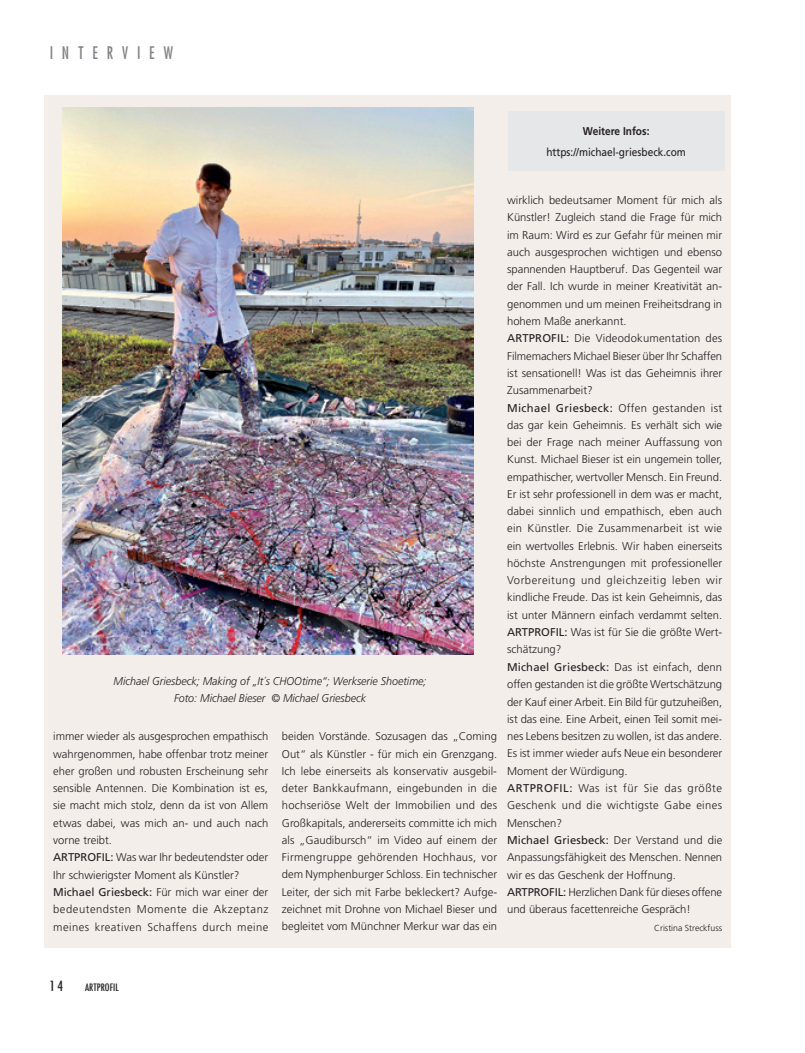
<style>
.page{position:relative;width:805px;height:1053px;background:#fff}
.page>*{position:absolute;margin:0;border:0;box-sizing:border-box;transform-origin:0 0}
.t1{font:condensed 16.88px "Futura";letter-spacing:.575em;color:#808285;scale:.92 1}
.t2{font:500 condensed 13.75px "Futura";color:#231f20}
.t3{font:300 11.25px/17.2px "Frutiger";color:#231f20}
.t4{font:italic 300 11.25px/17.5px "Frutiger";color:#231f20;text-align:center;scale:.95 1}
.t5{font:11.25px "Frutiger";color:#231f20;scale:.9 1}
.t6{font:700 11.25px "Frutiger";color:#231f20;scale:.9 1}
.t7{font:500 condensed 10px "Futura";color:#231f20}
.t8{font:300 8.75px "Frutiger";color:#231f20}
.s1{font-weight:400}
</style>
<div class="page">
<div style="left:44px;top:95px;width:686px;height:852px;background:#f3eeea"></div>
<div style="left:507px;top:111px;width:217px;height:60px;background:#e6e7e9"></div>
<img style="left:63px;top:107px;width:410px;height:548px">
<h1 class="t1" style="left:50px;top:43px;width:136px">INTERVIEW</h1>
<p class="t6" style="left:582px;top:124px;width:75px">Weitere Infos:</p>
<p class="t5" style="left:546px;top:146px;width:157px">https://michael-griesbeck.com</p>
<p class="t4" style="left:114px;top:672px;width:331px">Michael Griesbeck; Making of „It´s CHOOtime“; Werkserie Shoetime;<br>Foto: Michael Bieser © Michael Griesbeck</p>
<p class="t3" style="left:53px;top:727px;width:217px">immer wieder als ausgesprochen empathisch wahrgenommen, habe offenbar trotz meiner eher großen und robusten Erscheinung sehr sensible Antennen. Die Kombination ist es, sie macht mich stolz, denn da ist von Allem etwas dabei, was mich an- und auch nach vorne treibt.<br><span class="s1">ARTPROFIL:</span> Was war Ihr bedeutendster oder Ihr schwierigster Moment als Künstler?<br><span class="s1">Michael Griesbeck:</span> Für mich war einer der bedeutendsten Momente die Akzeptanz meines kreativen Schaffens durch meine</p>
<p class="t3" style="left:282px;top:727px;width:217px;text-align:justify">beiden Vorstände. Sozusagen das „Coming Out“ als Künstler - für mich ein Grenzgang.<br>Ich lebe einerseits als konservativ ausgebil&shy;deter Bankkaufmann, eingebunden in die hochseriöse Welt der Immobilien und des Großkapitals, andererseits committe ich mich als „Gaudibursch“ im Video auf einem der Firmengruppe gehörenden Hochhaus, vor dem Nymphenburger Schloss. Ein technischer Leiter, der sich mit Farbe bekleckert? Aufge&shy;zeichnet mit Drohne von Michael Bieser und begleitet vom Münchner Merkur war das ein</p>
<p class="t3" style="left:507px;top:191px;width:217px">wirklich bedeutsamer Moment für mich als Künstler! Zugleich stand die Frage für mich im Raum: Wird es zur Gefahr für meinen mir auch ausgesprochen wichtigen und ebenso spannenden Hauptberuf. Das Gegenteil war der Fall. Ich wurde in meiner Kreativität an&shy;genommen und um meinen Freiheitsdrang in hohem Maße anerkannt.<br><span class="s1">ARTPROFIL:</span> Die Videodokumentation des Filmemachers Michael Bieser über Ihr Schaffen ist sensationell! Was ist das Geheimnis ihrer Zusammenarbeit?<br><span class="s1">Michael Griesbeck:</span> Offen gestanden ist das gar kein Geheimnis. Es verhält sich wie bei der Frage nach meiner Auffassung von Kunst. Michael Bieser ist ein ungemein toller, empathischer, wertvoller Mensch. Ein Freund.<br>Er ist sehr professionell in dem was er macht, dabei sinnlich und empathisch, eben auch ein Künstler. Die Zusammenarbeit ist wie ein wertvolles Erlebnis. Wir haben einerseits höchste Anstrengungen mit professioneller Vorbereitung und gleichzeitig leben wir kindliche Freude. Das ist kein Geheimnis, das ist unter Männern einfach verdammt selten.<br><span class="s1">ARTPROFIL:</span> Was ist für Sie die größte Wert&shy;schätzung?<br><span class="s1">Michael Griesbeck:</span> Das ist einfach, denn offen gestanden ist die größte Wertschätzung der Kauf einer Arbeit. Ein Bild für gutzuheißen, ist das eine. Eine Arbeit, einen Teil somit mei&shy;nes Lebens besitzen zu wollen, ist das andere.<br>Es ist immer wieder aufs Neue ein besonderer Moment der Würdigung.<br><span class="s1">ARTPROFIL:</span> Was ist für Sie das größte Geschenk und die wichtigste Gabe eines Menschen?<br><span class="s1">Michael Griesbeck:</span> Der Verstand und die Anpassungsfähigkeit des Menschen. Nennen wir es das Geschenk der Hoffnung.<br><span class="s1">ARTPROFIL:</span> Herzlichen Dank für dieses offene und überaus facettenreiche Gespräch!</p>
<p class="t8" style="left:654px;top:922px;width:69px">Cristina Streckfuss</p>
<p class="t2" style="left:50px;top:977px;width:15px">14</p>
<p class="t7" style="left:85px;top:980px;width:35px">ARTPROFIL</p>
</div>
